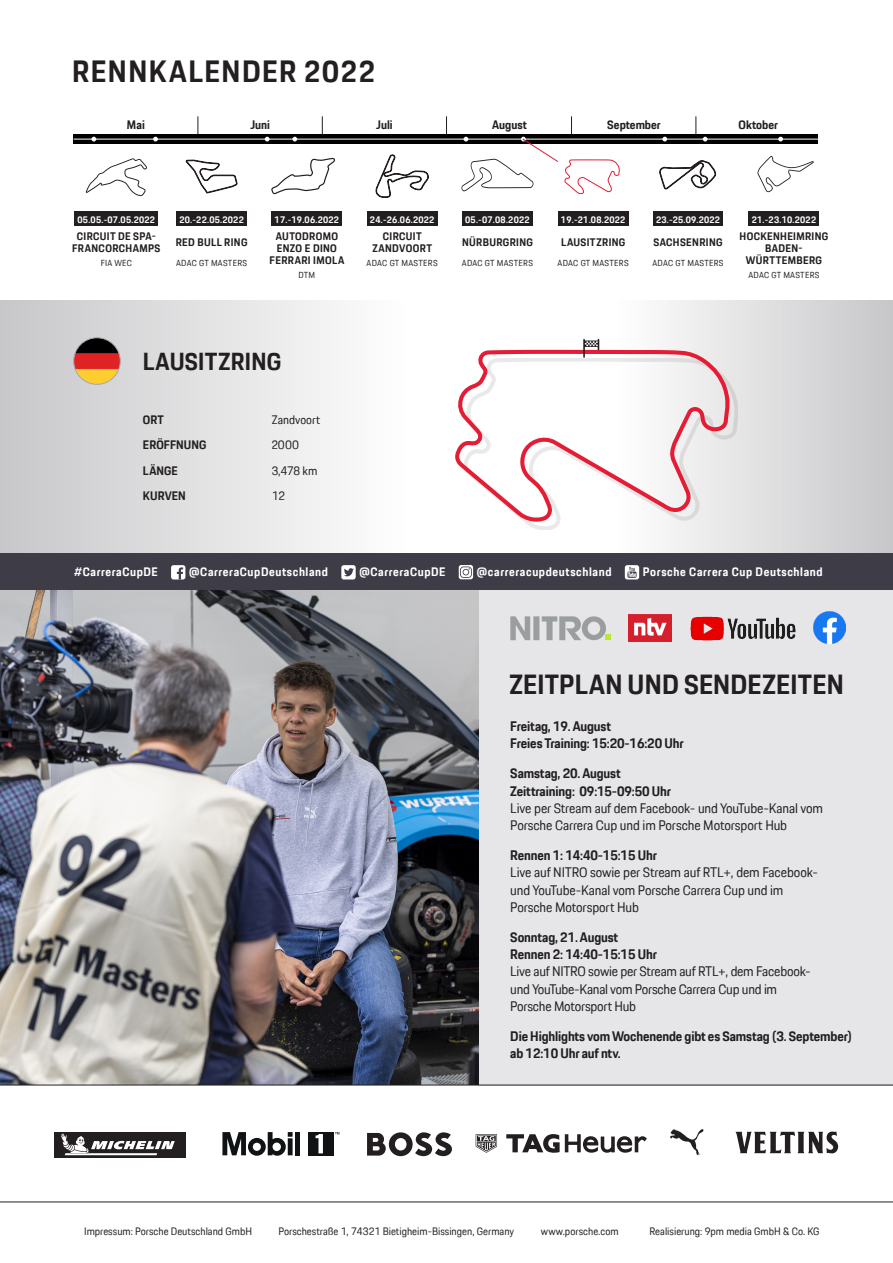
<style>
.page{position:relative;width:893px;height:1263px;background:#fff}
.page>*{position:absolute;margin:0;border:0;box-sizing:border-box;transform-origin:0 0}
.t1{font:700 30px "Porsche Next TT";letter-spacing:.05em;color:#231f20}
.t2{font:700 27px "Porsche Next TT";letter-spacing:.01em;color:#231f20}
.t3{font:700 24px "Porsche Next TT";letter-spacing:.01em;color:#231f20}
.t4{font:13.5px/17.2px "Porsche Next TT";letter-spacing:-.01em;color:#231f20}
.t5{font:700 13.5px/17.2px "Porsche Next TT";letter-spacing:-.01em;color:#231f20}
.t6{font:700 12px "Porsche Next TT";letter-spacing:.05em;color:#fff}
.t7{font:700 12px "Porsche Next TT";letter-spacing:.005em;color:#231f20}
.t8{font:12px "Porsche Next TT";color:#231f20}
.t9{font:700 10.65px/12.1px "Porsche Next TT";letter-spacing:.035em;color:#231f20;text-align:center}
.t10{font:10.5px "Porsche Next TT";color:#231f20}
.t11{font:700 9.3px "Porsche Next TT";letter-spacing:.025em;color:#fff}
.t12{font:8.55px "Porsche Next TT";letter-spacing:.035em;color:#231f20}
</style>
<div class="page">
<div style="left:560px;top:300px;width:332px;height:253px;background:linear-gradient(to right,#fff,#c9c8cb)"></div>
<div style="left:0;top:300px;width:489px;height:254px;background:linear-gradient(to right,#c8c8ca,#fff)"></div>
<div style="left:478px;top:589px;width:415px;height:496px;background:#e6e6e9"></div>
<img style="left:0;top:589px;width:478px;height:496px">
<div style="left:0;top:553px;width:893px;height:36px;background:#3e3c47"></div>
<hr style="left:0;top:1202px;width:893px;height:1px;background:#231f20">
<svg style="left:222px;top:1132px;width:71px;height:24px"></svg>
<hr style="left:296px;top:1132px;width:4px;height:23px;background:#0f1313">
<div style="left:308px;top:1132px;width:25px;height:23px;background:#0f1313"></div>
<svg style="left:316px;top:1134px;width:7px;height:19px"></svg>
<svg style="left:54px;top:1157px;width:132px;height:1px"></svg>
<div style="left:54px;top:1132px;width:132px;height:25px;background:#231f20"></div>
<svg style="left:61px;top:1133px;width:114px;height:23px"></svg>
<svg style="left:735px;top:1131px;width:103px;height:22px"></svg>
<svg style="left:670px;top:1129px;width:34px;height:26px"></svg>
<svg style="left:74px;top:134px;width:744px;height:9px;background:#0c0c0d"></svg>
<hr style="left:0;top:1085px;width:893px;height:1px;background:#231f20">
<div style="left:171px;top:565px;width:14px;height:14px;background:#fff;border-radius:2px"></div>
<svg style="left:177px;top:567px;width:6px;height:12px"></svg>
<div style="left:341px;top:565px;width:15px;height:14px;background:#fff;border-radius:2px"></div>
<svg style="left:344px;top:568px;width:10px;height:8px"></svg>
<div style="left:459px;top:565px;width:14px;height:14px;background:#fff;border-radius:2px"></div>
<svg style="left:460px;top:566px;width:12px;height:12px"></svg>
<div style="left:625px;top:565px;width:14px;height:14px;background:#fff;border-radius:2px"></div>
<svg style="left:627px;top:567px;width:10px;height:11px"></svg>
<svg style="left:367px;top:1132px;width:85px;height:24px"></svg>
<hr style="left:74px;top:139px;width:744px;height:1px;background:#fff">
<svg style="left:198px;top:116px;width:1px;height:18px"></svg>
<svg style="left:91px;top:137px;width:5px;height:4px"></svg>
<svg style="left:153px;top:137px;width:5px;height:4px"></svg>
<svg style="left:659px;top:160px;width:57px;height:30px"></svg>
<svg style="left:186px;top:159px;width:52px;height:35px"></svg>
<div style="left:75px;top:212px;width:83px;height:14px;background:#231f20"></div>
<div style="left:653px;top:212px;width:70px;height:14px;background:#231f20"></div>
<img style="left:628px;top:614px;width:44px;height:27px">
<svg style="left:322px;top:116px;width:1px;height:18px"></svg>
<svg style="left:446px;top:116px;width:1px;height:18px"></svg>
<svg style="left:696px;top:116px;width:1px;height:18px"></svg>
<svg style="left:86px;top:158px;width:61px;height:38px"></svg>
<div style="left:176px;top:212px;width:71px;height:14px;background:#231f20"></div>
<div style="left:272px;top:212px;width:70px;height:14px;background:#231f20"></div>
<div style="left:367px;top:212px;width:70px;height:14px;background:#231f20"></div>
<div style="left:462px;top:212px;width:71px;height:14px;background:#231f20"></div>
<svg style="left:375px;top:154px;width:54px;height:44px"></svg>
<svg style="left:757px;top:156px;width:57px;height:36px"></svg>
<svg style="left:265px;top:137px;width:5px;height:4px"></svg>
<svg style="left:292px;top:137px;width:5px;height:4px"></svg>
<svg style="left:662px;top:137px;width:5px;height:4px"></svg>
<svg style="left:703px;top:137px;width:5px;height:4px"></svg>
<svg style="left:778px;top:137px;width:5px;height:4px"></svg>
<div style="left:749px;top:212px;width:70px;height:14px;background:#231f20"></div>
<div style="left:558px;top:212px;width:70px;height:14px;background:#231f20"></div>
<img style="left:74px;top:338px;width:46px;height:46px;border-radius:23px">
<div style="left:73px;top:337px;width:48px;height:48px;border:1px solid #a7a8b1;border-radius:50%"></div>
<svg style="left:506px;top:1134px;width:141px;height:19px"></svg>
<svg style="left:476px;top:1134px;width:21px;height:19px"></svg>
<img style="left:814px;top:612px;width:31px;height:31px">
<img style="left:691px;top:616px;width:104px;height:25px">
<svg style="left:510px;top:616px;width:101px;height:24px"></svg>
<svg style="left:271px;top:157px;width:65px;height:38px"></svg>
<svg style="left:461px;top:116px;width:159px;height:79px"></svg>
<div style="left:464px;top:358px;width:274px;height:172px;background:#231f20;opacity:.1"></div>
<svg style="left:450px;top:347px;width:281px;height:177px"></svg>
<svg style="left:583px;top:339px;width:16px;height:19px"></svg>
<h1 class="t1" style="left:72px;top:52px;width:304px">RENNKALENDER 2022</h1>
<p class="t7" style="left:127px;top:117px;width:19px">Mai</p>
<p class="t7" style="left:250px;top:117px;width:21px">Juni</p>
<p class="t7" style="left:376px;top:117px;width:18px">Juli</p>
<p class="t7" style="left:492px;top:117px;width:36px">August</p>
<p class="t7" style="left:607px;top:117px;width:55px">September</p>
<p class="t7" style="left:738px;top:117px;width:41px">Oktober</p>
<p class="t11" style="left:78px;top:213px;width:79px">05.05.-07.05.2022</p>
<p class="t9" style="left:72px;top:230px;width:90px">CIRCUIT DE SPA-<br>FRANCORCHAMPS</p>
<p class="t12" style="left:101px;top:258px;width:33px">FIA WEC</p>
<p class="t11" style="left:179px;top:213px;width:66px">20.-22.05.2022</p>
<p class="t9" style="left:176px;top:236px;width:73px">RED BULL RING</p>
<p class="t12" style="left:176px;top:257px;width:73px">ADAC GT MASTERS</p>
<p class="t11" style="left:275px;top:213px;width:66px">17.-19.06.2022</p>
<p class="t9" style="left:270px;top:230px;width:76px">AUTODROMO<br>ENZO E DINO<br>FERRARI IMOLA</p>
<p class="t12" style="left:299px;top:270px;width:18px">DTM</p>
<p class="t11" style="left:370px;top:213px;width:66px">24.-26.06.2022</p>
<p class="t9" style="left:373px;top:230px;width:61px">CIRCUIT<br>ZANDVOORT</p>
<p class="t12" style="left:367px;top:258px;width:73px">ADAC GT MASTERS</p>
<p class="t11" style="left:465px;top:213px;width:66px">05.-07.08.2022</p>
<p class="t9" style="left:462px;top:236px;width:72px">NÜRBURGRING</p>
<p class="t12" style="left:462px;top:257px;width:73px">ADAC GT MASTERS</p>
<p class="t11" style="left:561px;top:213px;width:66px">19.-21.08.2022</p>
<p class="t9" style="left:561px;top:236px;width:66px">LAUSITZRING</p>
<p class="t12" style="left:558px;top:257px;width:73px">ADAC GT MASTERS</p>
<p class="t11" style="left:656px;top:213px;width:65px">23.-25.09.2022</p>
<p class="t9" style="left:654px;top:236px;width:70px">SACHSENRING</p>
<p class="t12" style="left:652px;top:257px;width:73px">ADAC GT MASTERS</p>
<p class="t11" style="left:752px;top:213px;width:66px">21.-23.10.2022</p>
<p class="t9" style="left:739px;top:230px;width:90px">HOCKENHEIMRING<br>BADEN-<br>WÜRTTEMBERG</p>
<p class="t12" style="left:748px;top:270px;width:73px">ADAC GT MASTERS</p>
<h3 class="t3" style="left:143px;top:345px;width:140px">LAUSITZRING</h3>
<p class="t7" style="left:143px;top:411px;width:22px">ORT</p>
<p class="t8" style="left:272px;top:411px;width:50px">Zandvoort</p>
<p class="t7" style="left:143px;top:437px;width:65px">ERÖFFNUNG</p>
<p class="t8" style="left:272px;top:437px;width:29px">2000</p>
<p class="t7" style="left:143px;top:462px;width:36px">LÄNGE</p>
<p class="t8" style="left:272px;top:462px;width:47px">3,478 km</p>
<p class="t7" style="left:143px;top:488px;width:44px">KURVEN</p>
<p class="t8" style="left:272px;top:488px;width:15px">12</p>
<p class="t6" style="left:74px;top:563px;width:85px">#CarreraCupDE</p>
<p class="t6" style="left:189px;top:563px;width:140px">@CarreraCupDeutschland</p>
<p class="t6" style="left:359px;top:563px;width:88px">@CarreraCupDE</p>
<p class="t6" style="left:477px;top:563px;width:136px">@carreracupdeutschland</p>
<p class="t6" style="left:643px;top:563px;width:181px">Porsche Carrera Cup Deutschland</p>
<h2 class="t2" style="left:509px;top:666px;width:336px">ZEITPLAN UND SENDEZEITEN</h2>
<p class="t5" style="left:510px;top:717px;width:175px">Freitag, 19. August<br>Freies Training: 15:20-16:20 Uhr</p>
<p class="t5" style="left:510px;top:765px;width:162px">Samstag, 20. August<br>Zeittraining: 09:15-09:50 Uhr</p>
<p class="t4" style="left:510px;top:799px;width:314px">Live per Stream auf dem Facebook- und YouTube-Kanal vom<br>Porsche Carrera Cup und im Porsche Motorsport Hub</p>
<p class="t5" style="left:510px;top:847px;width:148px">Rennen 1: 14:40-15:15 Uhr</p>
<p class="t4" style="left:510px;top:864px;width:309px">Live auf NITRO sowie per Stream auf RTL+, dem Facebook&shy;und YouTube-Kanal vom Porsche Carrera Cup und im<br>Porsche Motorsport Hub</p>
<p class="t5" style="left:510px;top:928px;width:148px">Sonntag, 21. August<br>Rennen 2: 14:40-15:15 Uhr</p>
<p class="t4" style="left:510px;top:963px;width:302px">Live auf NITRO sowie per Stream auf RTL+, dem Facebook&shy;und YouTube-Kanal vom Porsche Carrera Cup und im<br>Porsche Motorsport Hub</p>
<p class="t5" style="left:510px;top:1027px;width:343px">Die Highlights vom Wochenende gibt es Samstag (3. September) ab 12:10 Uhr auf ntv.</p>
<p class="t10" style="left:84px;top:1224px;width:169px">Impressum: Porsche Deutschland GmbH</p>
<p class="t10" style="left:278px;top:1224px;width:237px">Porschestraße 1, 74321 Bietigheim-Bissingen, Germany</p>
<p class="t10" style="left:541px;top:1224px;width:79px">www.porsche.com</p>
<p class="t10" style="left:649px;top:1224px;width:172px">Realisierung: 9pm media GmbH &amp; Co. KG</p>
</div>
